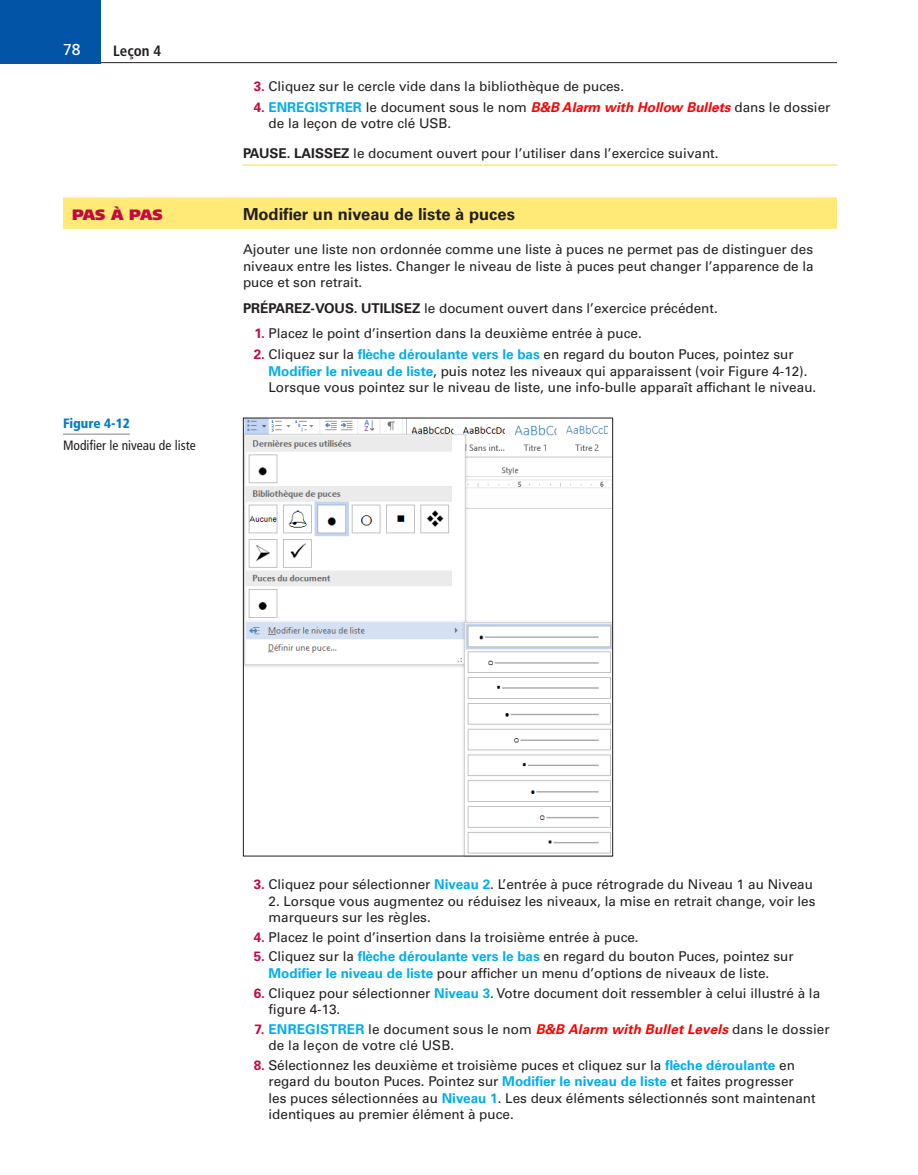
<style>
.page{position:relative;width:918px;height:1175px;background:#fff}
.page>*{position:absolute;margin:0;border:0;box-sizing:border-box;transform-origin:0 0}
.StepsHead{font:700 16.5px "Univers LT Std";color:#231f20}
.t1{font:15.75px "Frutiger LT Std";color:#fff}
.StepsHead-2{font:900 15px "Frutiger LT Std";letter-spacing:-.035em;color:#c40941}
.t2{font:700 condensed 15px "Frutiger LT Std";color:#231f20}
.StepsIntro{font:13.5px/16.5px "Univers LT Std";color:#231f20}
.StepsLast{font:13.5px "Univers LT Std";color:#231f20}
.FigureCaption{font:condensed 13.5px "Frutiger LT Std";color:#231f20}
.FigureNumber{font:900 condensed 13.5px "Frutiger LT Std";color:#007ec5}
.s1{font-weight:700;color:#c40941}
.s2{font-weight:700;color:#00aeef}
.s3{font-weight:700;font-style:italic;color:#f00}
.s4{font-weight:700}
</style>
<div class="page">
<hr style="left:63px;top:62px;width:774px;height:1px;background:#231f20">
<div style="left:0;top:0;width:100px;height:63px;background:#0154a6"></div>
<hr style="left:243px;top:164px;width:594px;height:2px;background:#ffea77">
<div style="left:63px;top:197px;width:774px;height:32px;background:#ffea77"></div>
<img style="left:245px;top:419px;width:366px;height:435px">
<hr style="left:63px;top:434px;width:67px;height:1px;background:#808285">
<p class="t1" style="left:63px;top:41px;width:19px">78</p>
<p class="t2" style="left:113px;top:41px;width:50px">Leçon 4</p>
<p class="StepsIntro" style="left:254px;top:78px;width:372px"><span class="s1">3.</span> Cliquez sur le cercle vide dans la bibliothèque de puces.</p>
<p class="StepsIntro" style="left:268px;top:99px;width:563px;text-indent:-15px"><span class="s1">4.</span> <span class="s2">ENREGISTRER</span> le document sous le nom <span class="s3">B&amp;B Alarm with Hollow Bullets</span> dans le dossier de la leçon de votre clé USB.</p>
<p class="StepsLast" style="left:243px;top:145px;width:477px"><span class="s4">PAUSE. LAISSEZ</span> le document ouvert pour l’utiliser dans l’exercice suivant.</p>
<p class="StepsHead-2" style="left:72px;top:205px;width:92px">PAS À PAS</p>
<p class="StepsHead" style="left:243px;top:204px;width:273px">Modifier un niveau de liste à puces</p>
<p class="StepsIntro" style="left:243px;top:241px;width:572px;text-align:justify">Ajouter une liste non ordonnée comme une liste à puces ne permet pas de distinguer des niveaux entre les listes. Changer le niveau de liste à puces peut changer l’apparence de la puce et son retrait.</p>
<p class="StepsIntro" style="left:243px;top:300px;width:476px"><span class="s4">PRÉPAREZ-VOUS. UTILISEZ</span> le document ouvert dans l’exercice précédent.</p>
<p class="StepsIntro" style="left:255px;top:325px;width:389px"><span class="s1">1.</span> Placez le point d’insertion dans la deuxième entrée à puce.</p>
<p class="StepsIntro" style="left:268px;top:346px;width:549px;text-indent:-15px"><span class="s1">2.</span> Cliquez sur la <span class="s2">flèche déroulante vers le bas</span> en regard du bouton Puces, pointez sur<br><span class="s2">Modifier le niveau de liste</span>, puis notez les niveaux qui apparaissent (voir Figure 4-12).<br>Lorsque vous pointez sur le niveau de liste, une info-bulle apparaît affichant le niveau.</p>
<p class="FigureNumber" style="left:63px;top:415px;width:68px">Figure 4-12</p>
<p class="FigureCaption" style="left:63px;top:438px;width:134px">Modifier le niveau de liste</p>
<p class="StepsIntro" style="left:254px;top:876px;width:561px"><span class="s1">3.</span> Cliquez pour sélectionner <span class="s2">Niveau 2</span>. L’entrée à puce rétrograde du Niveau 1 au Niveau</p>
<p class="StepsIntro" style="left:268px;top:893px;width:548px">2. Lorsque vous augmentez ou réduisez les niveaux, la mise en retrait change, voir les marqueurs sur les règles.</p>
<p class="StepsIntro" style="left:254px;top:929px;width:386px"><span class="s1">4.</span> Placez le point d’insertion dans la troisième entrée à puce.</p>
<p class="StepsIntro" style="left:268px;top:948px;width:527px;text-indent:-15px"><span class="s1">5.</span> Cliquez sur la <span class="s2">flèche déroulante vers le bas</span> en regard du bouton Puces, pointez sur<br><span class="s2">Modifier le niveau de liste</span> pour afficher un menu d’options de niveaux de liste.</p>
<p class="StepsIntro" style="left:268px;top:984px;width:553px;text-indent:-15px"><span class="s1">6.</span> Cliquez pour sélectionner <span class="s2">Niveau 3</span>. Votre document doit ressembler à celui illustré à la figure 4-13.</p>
<p class="StepsIntro" style="left:268px;top:1020px;width:563px;text-indent:-14px"><span class="s1">7.</span> <span class="s2">ENREGISTRER</span> le document sous le nom <span class="s3">B&amp;B Alarm with Bullet Levels</span> dans le dossier de la leçon de votre clé USB.</p>
<p class="StepsIntro" style="left:268px;top:1056px;width:549px;text-indent:-15px"><span class="s1">8.</span> Sélectionnez les deuxième et troisième puces et cliquez sur la <span class="s2">flèche déroulante</span> en regard du bouton Puces. Pointez sur <span class="s2">Modifier le niveau de liste</span> et faites progresser<br>les puces sélectionnées au <span class="s2">Niveau 1</span>. Les deux éléments sélectionnés sont maintenant identiques au premier élément à puce.</p>
</div>
